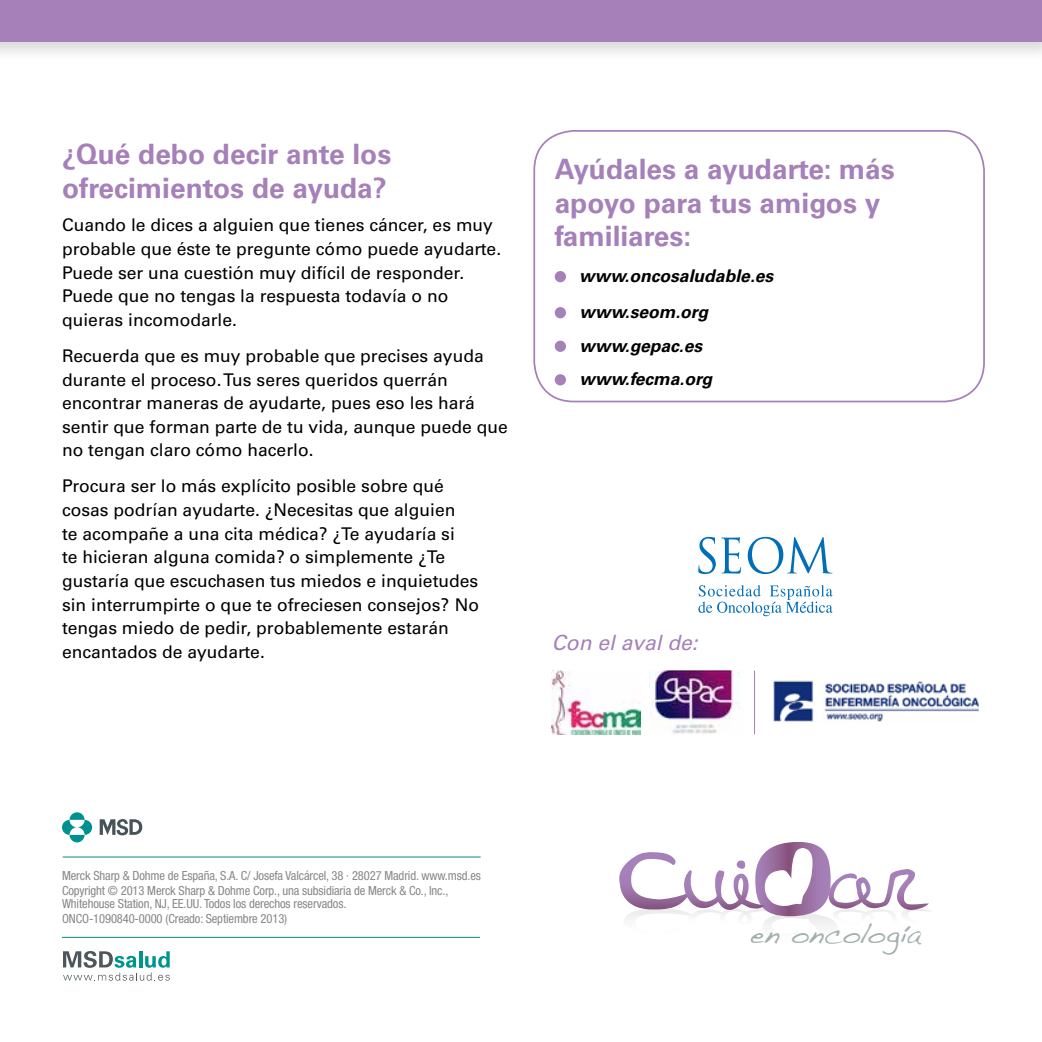
<style>
.page{position:relative;width:1042px;height:1042px;background:#fff}
.page>*{position:absolute;margin:0;border:0;box-sizing:border-box;transform-origin:0 0}
.t1{font:28.35px "Handwriting Dakota";color:#a1afae}
.t2{font:700 28px/33.6px "Univers LT Std";color:#a580b9}
.t3{font:italic 21px "Univers LT Std";color:#a580b9}
.t4{font:17.5px/23.6px "Univers LT Std";color:#000}
.t5{font:italic 700 17.5px/36.1px "Univers LT Std";color:#000}
.t6{font:condensed 12.6px/15.6px "Helvetica Neue LT Std";letter-spacing:-.01em;color:#878787}
</style>
<div class="page">
<div style="left:533px;top:130px;width:452px;height:272px;border:2px solid #a580b9;border-radius:40px"></div>
<img style="left:768px;top:916px;width:69px;height:11px">
<img style="left:833px;top:916px;width:4px;height:9px">
<svg style="left:619px;top:842px;width:310px;height:74px"></svg>
<div style="left:0;top:0;width:1042px;height:63px;background:#000;opacity:.16"></div>
<div style="left:0;top:0;width:1042px;height:41px;background:#a580b9"></div>
<div style="left:555px;top:271px;width:11px;height:11px;background:#a580b9;border-radius:50%"></div>
<div style="left:555px;top:307px;width:11px;height:11px;background:#a580b9;border-radius:50%"></div>
<div style="left:555px;top:341px;width:11px;height:11px;background:#a580b9;border-radius:50%"></div>
<div style="left:555px;top:374px;width:11px;height:11px;background:#a580b9;border-radius:50%"></div>
<img style="left:772px;top:680px;width:207px;height:42px">
<img style="left:552px;top:671px;width:88px;height:63px">
<img style="left:650px;top:671px;width:90px;height:63px">
<hr style="left:754px;top:671px;width:1px;height:63px;background:#a580b9">
<svg style="left:698px;top:537px;width:43px;height:37px"></svg>
<svg style="left:748px;top:537px;width:84px;height:37px"></svg>
<svg style="left:698px;top:585px;width:134px;height:31px"></svg>
<svg style="left:70px;top:812px;width:15px;height:8px"></svg>
<svg style="left:70px;top:835px;width:15px;height:7px"></svg>
<svg style="left:62px;top:820px;width:14px;height:15px"></svg>
<svg style="left:78px;top:820px;width:14px;height:15px"></svg>
<svg style="left:100px;top:819px;width:42px;height:16px"></svg>
<hr style="left:63px;top:856px;width:418px;height:1px;background:#008a89">
<svg style="left:63px;top:951px;width:107px;height:29px"></svg>
<hr style="left:62px;top:937px;width:418px;height:1px;background:#008a89">
<h2 class="t2" style="left:62px;top:138px;width:331px">¿Qué debo decir ante los ofrecimientos de ayuda?</h2>
<p class="t4" style="left:62px;top:213px;width:441px">Cuando le dices a alguien que tienes cáncer, es muy probable que éste te pregunte cómo puede ayudarte.<br>Puede ser una cuestión muy difícil de responder.<br>Puede que no tengas la respuesta todavía o no quieras incomodarle.</p>
<p class="t4" style="left:62px;top:344px;width:447px">Recuerda que es muy probable que precises ayuda durante el proceso. Tus seres queridos querrán encontrar maneras de ayudarte, pues eso les hará sentir que forman parte de tu vida, aunque puede que no tengan claro cómo hacerlo.</p>
<p class="t4" style="left:62px;top:474px;width:419px">Procura ser lo más explícito posible sobre qué cosas podrían ayudarte. ¿Necesitas que alguien<br>te acompañe a una cita médica? ¿Te ayudaría si<br>te hicieran alguna comida? o simplemente ¿Te gustaría que escuchasen tus miedos e inquietudes sin interrumpirte o que te ofreciesen consejos? No tengas miedo de pedir, probablemente estarán encantados de ayudarte.</p>
<h2 class="t2" style="left:555px;top:153px;width:341px">Ayúdales a ayudarte: más apoyo para tus amigos y familiares:</h2>
<p class="t5" style="left:579px;top:258px;width:196px">www.oncosaludable.es www.seom.org</p>
<p class="t5" style="left:579px;top:329px;width:134px;line-height:33.6px">www.gepac.es www.fecma.org</p>
<p class="t3" style="left:552px;top:630px;width:147px">Con el aval de:</p>
<p class="t6" style="left:62px;top:867px;width:420px">Merck Sharp &amp; Dohme de España, S.A. C/ Josefa Valcárcel, 38 · 28027 Madrid. www.msd.es<br>Copyright © 2013 Merck Sharp &amp; Dohme Corp., una subsidiaria de Merck &amp; Co., Inc.,</p>
<p class="t6" style="left:62px;top:895px;width:286px">Whitehouse Station, NJ, EE.UU. Todos los derechos reservados.<br>ONCO-1090840-0000 (Creado: Septiembre 2013)</p>
<h1 class="t1" style="left:750px;top:912px;width:171px">en oncología</h1>
</div>
